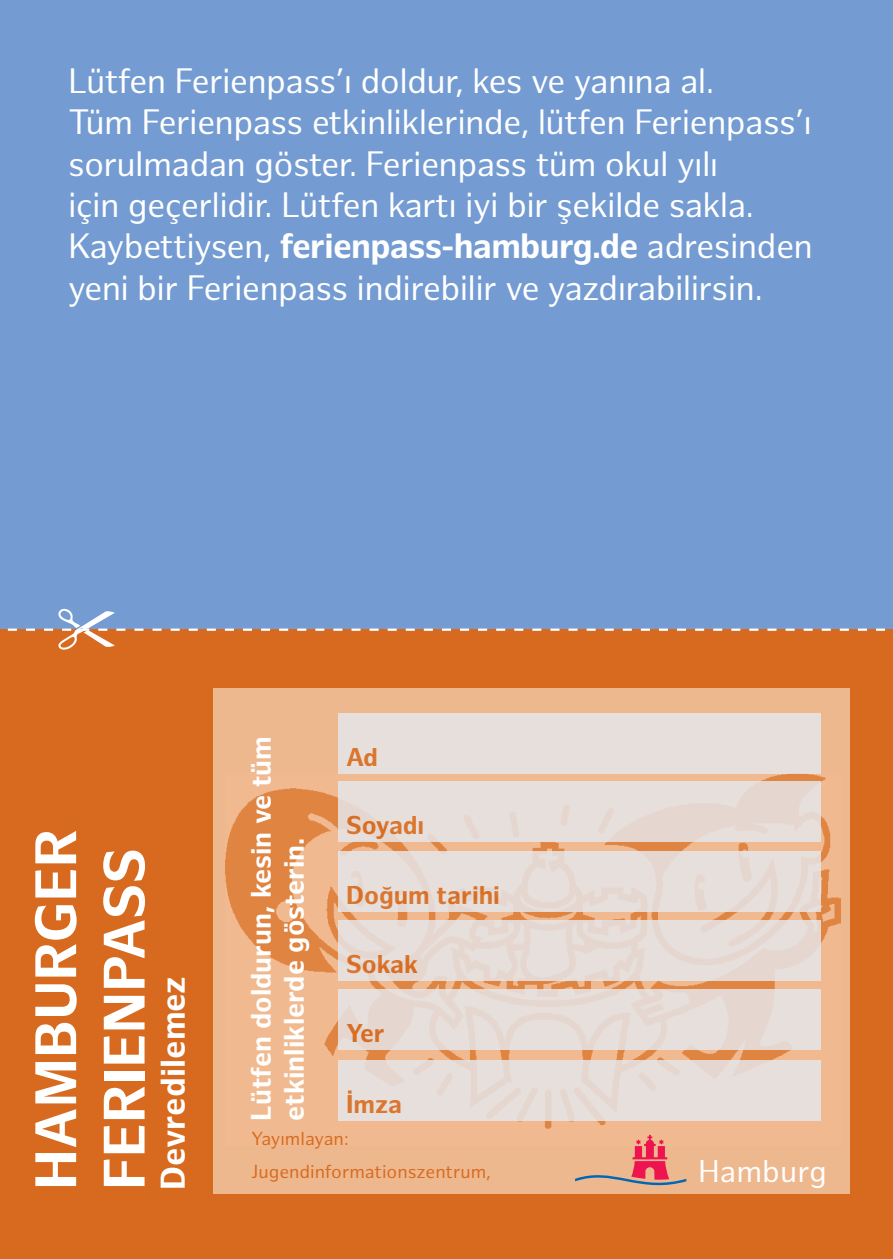
<style>
.page{position:relative;width:893px;height:1259px;background:#fff}
.page>*{position:absolute;margin:0;border:0;box-sizing:border-box;transform-origin:0 0}
.Kapitel-rechts{font:700 57px/68.4px "Hamburg Sans";letter-spacing:.005em;color:#fff}
.t1{font:34.5px/41.4px "Hamburg Sans";letter-spacing:-.02em;color:#fff}
.Kapitel-rechts-2{font:700 33.6px "Hamburg Sans";letter-spacing:.005em;color:#fff}
.t2{font:30.6px "Hamburg Sans";color:#fff}
.Fließtext{font:700 27.6px/33px "Hamburg Sans";color:#fff}
.t3{font:700 25.2px "Hamburg Sans";color:#d76a1e}
.und_Außerdem_Überschrift{font:18.3px/33px "Hamburg Sans";color:#d76a1e}
.s1{font-weight:700}
</style>
<div class="page">
<div style="left:0;top:0;width:893px;height:629px;background:#749cd2"></div>
<div style="left:0;top:649px;width:893px;height:610px;background:#d76a1e"></div>
<div style="left:214px;top:688px;width:636px;height:506px;background:#eeb88f"></div>
<img style="left:225px;top:773px;width:615px;height:362px">
<div style="left:338px;top:781px;width:482px;height:61px;background:#e7dfdb"></div>
<div style="left:338px;top:713px;width:482px;height:61px;background:#e7dfdb"></div>
<div style="left:338px;top:850px;width:482px;height:61px;background:#e7dfdb"></div>
<div style="left:338px;top:920px;width:482px;height:61px;background:#e7dfdb"></div>
<div style="left:338px;top:989px;width:482px;height:61px;background:#e7dfdb"></div>
<div style="left:338px;top:1060px;width:482px;height:61px;background:#e7dfdb"></div>
<svg style="left:575px;top:1135px;width:111px;height:50px"></svg>
<svg style="left:0;top:628px;width:893px;height:21px;background:#d57330"></svg>
<p class="t1" style="left:68px;top:61px;width:746px">Lütfen Ferienpass’ı doldur, kes ve yanına al.<br>Tüm Ferienpass etkinliklerinde, lütfen Ferienpass’ı sorulmadan göster. Ferienpass tüm okul yılı<br>için geçerlidir. Lütfen kartı iyi bir şekilde sakla.<br>Kaybettiysen, <span class="s1">ferienpass-hamburg.de</span> adresinden yeni bir Ferienpass indirebilir ve yazdırabilirsin.</p>
<p class="Kapitel-rechts" style="left:24px;top:1190px;width:362px;rotate:-90deg">HAMBURGER<br>FERIENPASS</p>
<p class="Kapitel-rechts-2" style="left:153px;top:1190px;width:215px;rotate:-90deg">Devredilemez</p>
<p class="Fließtext" style="left:246px;top:1120px;width:386px;rotate:-90deg">Lütfen doldurun, kesin ve tüm etkinliklerde gösterin.</p>
<p class="t3" style="left:346px;top:742px;width:34px">Ad</p>
<p class="t3" style="left:346px;top:810px;width:80px">Soyadı</p>
<p class="t3" style="left:346px;top:880px;width:155px">Doğum tarihi</p>
<p class="t3" style="left:346px;top:949px;width:74px">Sokak</p>
<p class="t3" style="left:346px;top:1019px;width:40px">Yer</p>
<p class="t3" style="left:346px;top:1089px;width:58px">İmza</p>
<p class="und_Außerdem_Überschrift" style="left:251px;top:1123px;width:241px">Yayımlayan:<br>Jugendinformationszentrum,</p>
<p class="t2" style="left:698px;top:1153px;width:130px">Hamburg</p>
</div>
